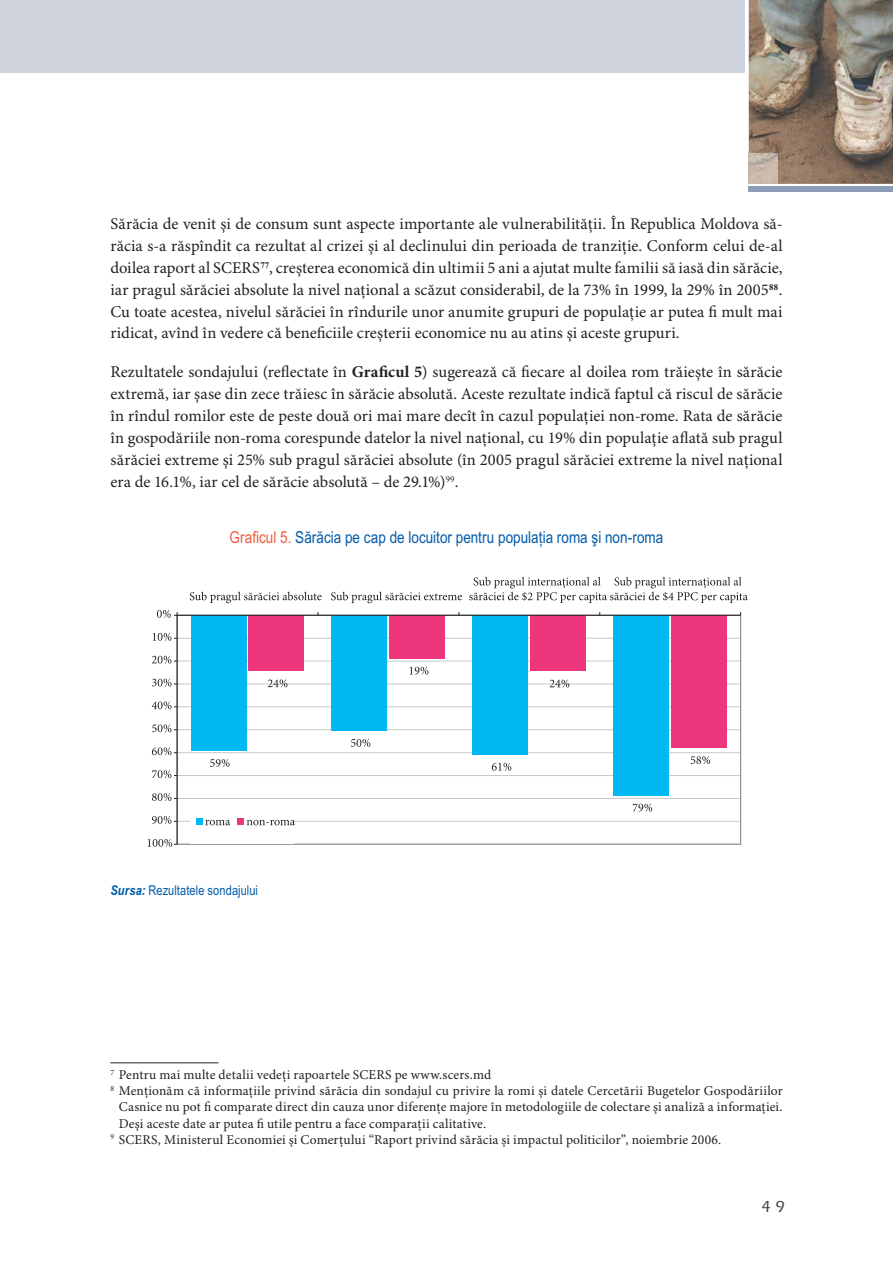
<style>
.page{position:relative;width:893px;height:1263px;background:#fff}
.page>*{position:absolute;margin:0;border:0;box-sizing:border-box;transform-origin:0 0}
.t1{font:16.5px/21.9px "Minion Pro";color:#231f20;text-align:justify}
.t2{font:16.5px "Arial Narrow";color:#005aaa}
.t3{font:16.5px "Eras ITCRO";color:#404041}
.t4{font:13.5px "Minion Pro";letter-spacing:.01em;color:#231f20}
.t5{font:13.5px "Arial Narrow";letter-spacing:.005em;color:#005aaa}
.s1{font-weight:700}
.s2{color:#f15a40}
.s3{font-weight:700;font-style:italic}
</style>
<div class="page">
<img style="left:748px;top:0;width:144px;height:184px">
<div style="left:0;top:0;width:744px;height:73px;background:#cfd4df"></div>
<div style="left:748px;top:187px;width:144px;height:5px;background:#8b9cb5"></div>
<img style="left:748px;top:153px;width:29px;height:31px">
<hr style="left:177px;top:821px;width:563px;height:1px;background:#c6c8ca">
<hr style="left:177px;top:798px;width:563px;height:1px;background:#c6c8ca">
<hr style="left:177px;top:775px;width:563px;height:1px;background:#c6c8ca">
<hr style="left:177px;top:752px;width:563px;height:1px;background:#c6c8ca">
<hr style="left:177px;top:730px;width:563px;height:1px;background:#c6c8ca">
<hr style="left:177px;top:707px;width:563px;height:1px;background:#c6c8ca">
<hr style="left:177px;top:684px;width:563px;height:1px;background:#c6c8ca">
<hr style="left:177px;top:661px;width:563px;height:1px;background:#c6c8ca">
<hr style="left:177px;top:638px;width:563px;height:1px;background:#c6c8ca">
<div style="left:191px;top:615px;width:55px;height:136px;background:#00b9f2"></div>
<div style="left:332px;top:615px;width:55px;height:116px;background:#00b9f2"></div>
<div style="left:473px;top:615px;width:55px;height:139px;background:#00b9f2"></div>
<div style="left:613px;top:615px;width:55px;height:180px;background:#00b9f2"></div>
<div style="left:249px;top:615px;width:55px;height:56px;background:#ee367c"></div>
<div style="left:390px;top:615px;width:55px;height:43px;background:#ee367c"></div>
<div style="left:530px;top:615px;width:56px;height:56px;background:#ee367c"></div>
<div style="left:671px;top:615px;width:55px;height:133px;background:#ee367c"></div>
<hr style="left:177px;top:615px;width:563px;height:1px;background:#231f20">
<svg style="left:210px;top:759px;width:19px;height:8px"></svg>
<svg style="left:351px;top:739px;width:19px;height:8px"></svg>
<svg style="left:492px;top:763px;width:19px;height:8px"></svg>
<svg style="left:632px;top:804px;width:20px;height:8px"></svg>
<svg style="left:268px;top:679px;width:19px;height:9px"></svg>
<svg style="left:410px;top:667px;width:18px;height:8px"></svg>
<svg style="left:549px;top:679px;width:20px;height:9px"></svg>
<svg style="left:690px;top:756px;width:20px;height:8px"></svg>
<svg style="left:148px;top:610px;width:30px;height:237px"></svg>
<svg style="left:190px;top:592px;width:131px;height:11px"></svg>
<svg style="left:331px;top:592px;width:131px;height:11px"></svg>
<svg style="left:469px;top:577px;width:278px;height:26px"></svg>
<div style="left:190px;top:801px;width:104px;height:42px;background:#fff"></div>
<div style="left:196px;top:818px;width:6px;height:7px;background:#00b9f2"></div>
<svg style="left:205px;top:820px;width:25px;height:5px"></svg>
<div style="left:237px;top:818px;width:7px;height:7px;background:#ee367c"></div>
<svg style="left:247px;top:820px;width:48px;height:5px"></svg>
<hr style="left:110px;top:1063px;width:108px;height:1px;background:#231f20">
<p class="t1" style="left:110px;top:214px;width:673px">Sărăcia de venit şi de consum sunt aspecte importante ale vulnerabilităţii. În Republica Moldova să&shy;răcia s-a răspîndit ca rezultat al crizei şi al declinului din perioada de tranziţie. Conform celui de-al doilea raport al SCERS<sup>77</sup>, creşterea economică din ultimii 5 ani a ajutat multe familii să iasă din sărăcie, iar pragul sărăciei absolute la nivel naţional a scăzut considerabil, de la 73% în 1999, la 29% în 2005<sup>88</sup>.<br>Cu toate acestea, nivelul sărăciei în rîndurile unor anumite grupuri de populaţie ar putea fi mult mai ridicat, avînd în vedere că beneficiile creşterii economice nu au atins şi aceste grupuri.</p>
<p class="t1" style="left:110px;top:363px;width:673px">Rezultatele sondajului (reflectate în <span class="s1">Graficul 5</span>) sugerează că fiecare al doilea rom trăieşte în sărăcie extremă, iar şase din zece trăiesc în sărăcie absolută. Aceste rezultate indică faptul că riscul de sărăcie în rîndul romilor este de peste două ori mai mare decît în cazul populaţiei non-rome. Rata de sărăcie în gospodăriile non-roma corespunde datelor la nivel naţional, cu 19% din populaţie aflată sub pragul sărăciei extreme şi 25% sub pragul sărăciei absolute (în 2005 pragul sărăciei extreme la nivel naţional era de 16.1%, iar cel de sărăcie absolută – de 29.1%)<sup>99</sup>.</p>
<p class="t2" style="left:230px;top:531px;width:435px"><span class="s2">Graficul 5.</span> Sărăcia pe cap de locuitor pentru populaţia roma şi non-roma</p>
<p class="t5" style="left:110px;top:885px;width:149px"><span class="s3">Sursa:</span> Rezultatele sondajului</p>
<p class="t4" style="left:110px;top:1069px;width:382px"><sup>7</sup> Pentru mai multe detalii vedeţi rapoartele SCERS pe www.scers.md</p>
<p class="t4" style="left:110px;top:1086px;width:673px"><sup>8</sup> Menţionăm că informaţiile privind sărăcia din sondajul cu privire la romi şi datele Cercetării Bugetelor Gospodăriilor</p>
<p class="t4" style="left:119px;top:1102px;width:665px">Casnice nu pot fi comparate direct din cauza unor diferenţe majore în metodologiile de colectare şi analiză a informaţiei.</p>
<p class="t4" style="left:119px;top:1118px;width:369px">Deşi aceste date ar putea fi utile pentru a face comparaţii calitative.</p>
<p class="t4" style="left:110px;top:1134px;width:612px"><sup>9</sup> SCERS, Ministerul Economiei şi Comerţului “Raport privind sărăcia şi impactul politicilor”, noiembrie 2006.</p>
<p class="t3" style="left:761px;top:1201px;width:25px">4 9</p>
</div>
